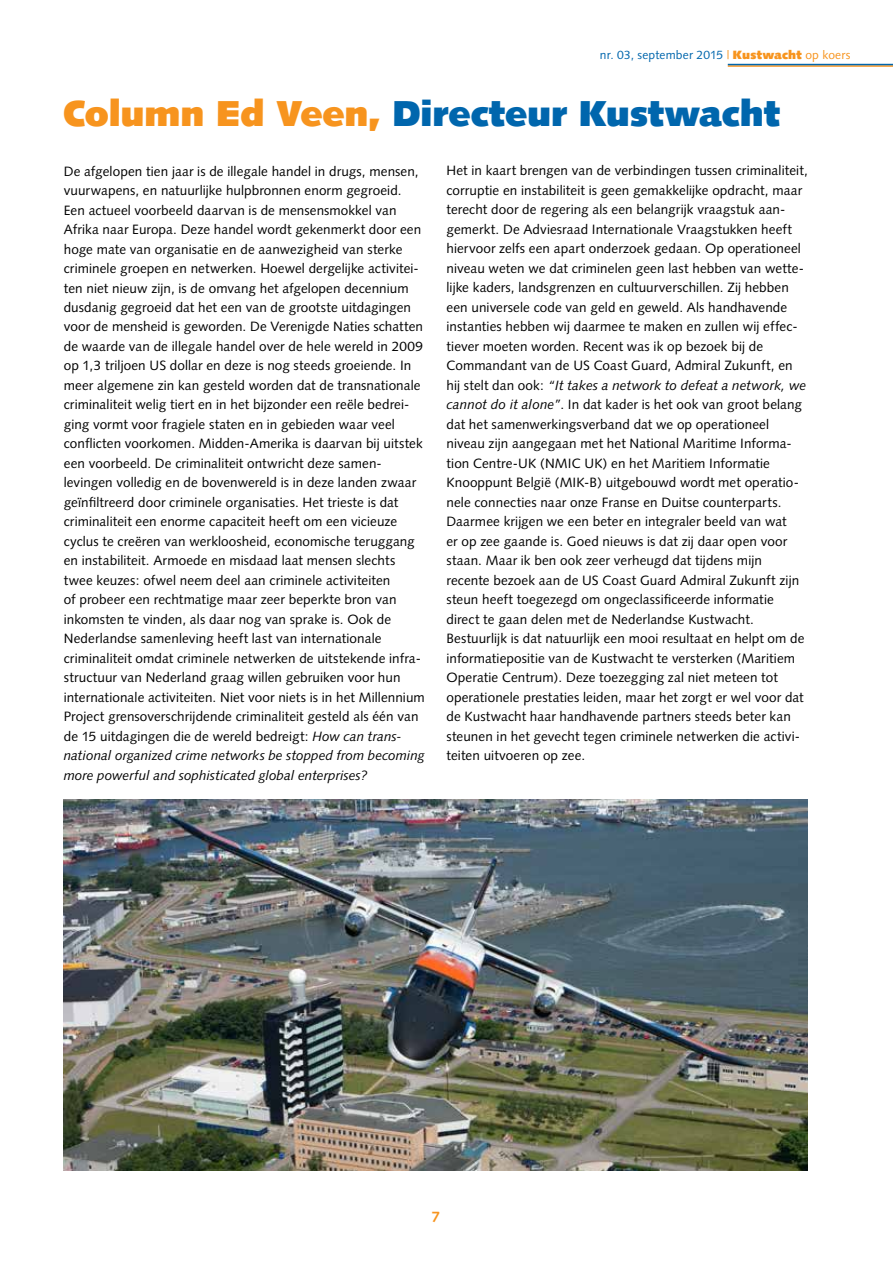
<style>
.page{position:relative;width:893px;height:1263px;background:#fff}
.page>*{position:absolute;margin:0;border:0;box-sizing:border-box;transform-origin:0 0}
.t1{font:900 36px "Syntax";color:#0066ad}
.t2{font:700 15px "Syntax";color:#f7941e}
.t3{font:13.5px/19.5px "Syntax";letter-spacing:.005em;color:#000}
.t4{font:12px "Syntax";letter-spacing:.015em;color:#0066ad}
.s1{color:#f7941e}
.s2{font-weight:900;color:#f7941e}
.s3{font-style:italic}
</style>
<div class="page">
<img style="left:64px;top:800px;width:744px;height:370px">
<hr style="left:728px;top:65px;width:165px;height:2px;background:#f7941e">
<hr style="left:728px;top:64px;width:165px;height:1px;background:#0066ad">
<p class="t4" style="left:600px;top:47px;width:252px">nr. 03, september 2015 <span class="s1">|</span> <span class="s2">Kustwacht</span> <span class="s1">op koers</span></p>
<h1 class="t1" style="left:64px;top:92px;width:718px"><span class="s1">Column Ed Veen,</span> Directeur Kustwacht</h1>
<p class="t3" style="left:64px;top:161px;width:363px">De afgelopen tien jaar is de illegale handel in drugs, mensen, vuurwapens, en natuurlijke hulpbronnen enorm gegroeid.<br>Een actueel voorbeeld daarvan is de mensensmokkel van Afrika naar Europa. Deze handel wordt gekenmerkt door een hoge mate van organisatie en de aanwezigheid van sterke criminele groepen en netwerken. Hoewel dergelijke activitei&shy;ten niet nieuw zijn, is de omvang het afgelopen decennium dusdanig gegroeid dat het een van de grootste uitdagingen voor de mensheid is geworden. De Verenigde Naties schatten de waarde van de illegale handel over de hele wereld in 2009 op 1,3 triljoen US dollar en deze is nog steeds groeiende. In meer algemene zin kan gesteld worden dat de transnationale criminaliteit welig tiert en in het bijzonder een reële bedrei&shy;ging vormt voor fragiele staten en in gebieden waar veel conflicten voorkomen. Midden-Amerika is daarvan bij uitstek een voorbeeld. De criminaliteit ontwricht deze samen&shy;levingen volledig en de bovenwereld is in deze landen zwaar geïnfiltreerd door criminele organisaties. Het trieste is dat criminaliteit een enorme capaciteit heeft om een vicieuze cyclus te creëren van werkloosheid, economische teruggang en instabiliteit. Armoede en misdaad laat mensen slechts twee keuzes: ofwel neem deel aan criminele activiteiten<br>of probeer een rechtmatige maar zeer beperkte bron van inkomsten te vinden, als daar nog van sprake is. Ook de Nederlandse samenleving heeft last van internationale criminaliteit omdat criminele netwerken de uitstekende infra&shy;structuur van Nederland graag willen gebruiken voor hun internationale activiteiten. Niet voor niets is in het Millennium Project grensoverschrijdende criminaliteit gesteld als één van de 15 uitdagingen die de wereld bedreigt: <span class="s3">How can trans&shy;national organized crime networks be stopped from becoming more powerful and sophisticated global enterprises?</span></p>
<p class="t3" style="left:446px;top:161px;width:363px">Het in kaart brengen van de verbindingen tussen criminaliteit, corruptie en instabiliteit is geen gemakkelijke opdracht, maar terecht door de regering als een belangrijk vraagstuk aan&shy;gemerkt. De Adviesraad Internationale Vraagstukken heeft hiervoor zelfs een apart onderzoek gedaan. Op operationeel niveau weten we dat criminelen geen last hebben van wette&shy;lijke kaders, landsgrenzen en cultuurverschillen. Zij hebben een universele code van geld en geweld. Als handhavende instanties hebben wij daarmee te maken en zullen wij effec&shy;tiever moeten worden. Recent was ik op bezoek bij de Commandant van de US Coast Guard, Admiral Zukunft, en hij stelt dan ook: <span class="s3">“It takes a network to defeat a network, we cannot do it alone”</span>. In dat kader is het ook van groot belang dat het samenwerkingsverband dat we op operationeel niveau zijn aangegaan met het National Maritime Informa&shy;tion Centre-UK (NMIC UK) en het Maritiem Informatie Knooppunt België (MIK-B) uitgebouwd wordt met operatio&shy;nele connecties naar onze Franse en Duitse counterparts.<br>Daarmee krijgen we een beter en integraler beeld van wat<br>er op zee gaande is. Goed nieuws is dat zij daar open voor staan. Maar ik ben ook zeer verheugd dat tijdens mijn recente bezoek aan de US Coast Guard Admiral Zukunft zijn steun heeft toegezegd om ongeclassificeerde informatie direct te gaan delen met de Nederlandse Kustwacht.<br>Bestuurlijk is dat natuurlijk een mooi resultaat en helpt om de informatiepositie van de Kustwacht te versterken (Maritiem Operatie Centrum). Deze toezegging zal niet meteen tot operationele prestaties leiden, maar het zorgt er wel voor dat de Kustwacht haar handhavende partners steeds beter kan steunen in het gevecht tegen criminele netwerken die activi&shy;teiten uitvoeren op zee.</p>
<p class="t2" style="left:432px;top:1208px;width:10px">7</p>
</div>
